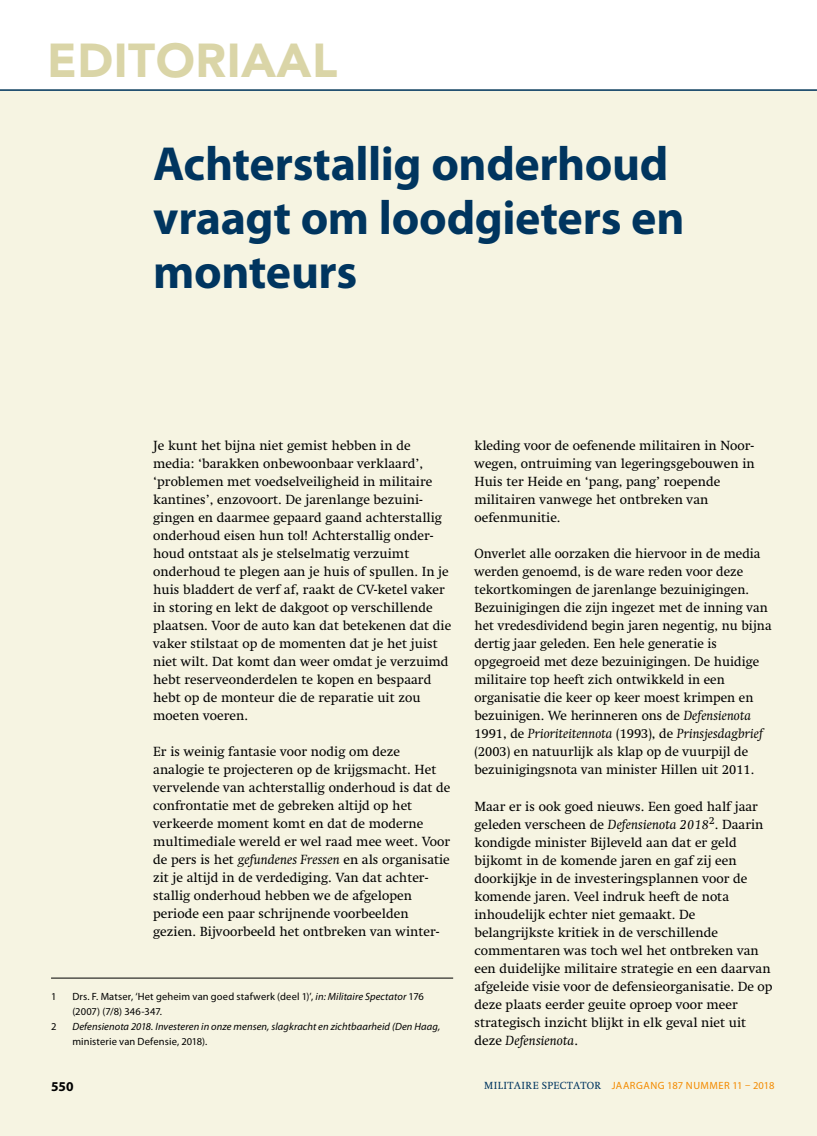
<style>
.page{position:relative;width:817px;height:1136px;background:#fff}
.page>*{position:absolute;margin:0;border:0;box-sizing:border-box;transform-origin:0 0}
.t1{font:700 48px/54px "Myriad Pro";letter-spacing:-.01em;color:#00355f}
.t2{font:900 47.25px "Avenir LT Std";letter-spacing:.01em;color:#dad5a7}
.t3{font:13.5px/18px "Swift LT Std";color:#000}
.t4{font:700 13.5px "Myriad Pro";color:#000}
.t5{font:10.5px/15px "Myriad Pro";letter-spacing:.015em;color:#000}
.t6{font:italic 10.5px "Myriad Pro";letter-spacing:.01em;color:#000}
.t7{font:10.5px "Myriad Pro";letter-spacing:.045em;color:#f38a00}
.s1{font-style:italic}
.s2{font-family:"Swift LT Std";color:#00355f}
</style>
<div class="page">
<div style="left:0;top:89px;width:816px;height:1046px;background:#f6f4e2"></div>
<hr style="left:0;top:89px;width:816px;height:2px;background:#00355f">
<hr style="left:51px;top:977px;width:402px;height:1px;background:#000">
<h2 class="t2" style="left:47px;top:32px;width:292px">EDITORIAAL</h2>
<h1 class="t1" style="left:153px;top:135px;width:532px">Achterstallig onderhoud vraagt om loodgieters en monteurs</h1>
<p class="t3" style="left:153px;top:437px;width:299px">Je kunt het bijna niet gemist hebben in de media: ‘barakken onbewoonbaar verklaard’, ‘problemen met voedselveiligheid in militaire kantines’, enzovoort. De jarenlange bezuini&shy;gingen en daarmee gepaard gaand achterstallig onderhoud eisen hun tol! Achterstallig onder&shy;houd ontstaat als je stelselmatig verzuimt onderhoud te plegen aan je huis of spullen. In je huis bladdert de verf af, raakt de CV-ketel vaker in storing en lekt de dakgoot op verschillende plaatsen. Voor de auto kan dat betekenen dat die vaker stilstaat op de momenten dat je het juist niet wilt. Dat komt dan weer omdat je verzuimd hebt reserveonderdelen te kopen en bespaard hebt op de monteur die de reparatie uit zou moeten voeren.</p>
<p class="t3" style="left:153px;top:743px;width:299px">Er is weinig fantasie voor nodig om deze analogie te projecteren op de krijgsmacht. Het vervelende van achterstallig onderhoud is dat de confrontatie met de gebreken altijd op het verkeerde moment komt en dat de moderne multimediale wereld er wel raad mee weet. Voor de pers is het <span class="s1">gefundenes Fressen</span> en als organisatie zit je altijd in de verdediging. Van dat achter&shy;stallig onderhoud hebben we de afgelopen periode een paar schrijnende voorbeelden gezien. Bijvoorbeeld het ontbreken van winter-</p>
<p class="t5" style="left:51px;top:988px;width:7px">1</p>
<p class="t5" style="left:72px;top:988px;width:353px">Drs. F. Matser, ‘Het geheim van goed stafwerk (deel 1)’, <span class="s1">in: Militaire Spectator</span> 176 (2007) (7/8) 346-347.</p>
<p class="t5" style="left:51px;top:1018px;width:7px">2</p>
<p class="t6" style="left:72px;top:1019px;width:369px">Defensienota 2018. Investeren in onze mensen, slagkracht en zichtbaarheid (Den Haag,</p>
<p class="t5" style="left:72px;top:1033px;width:136px">ministerie van Defensie, 2018).</p>
<p class="t3" style="left:474px;top:437px;width:282px">kleding voor de oefenende militairen in Noor&shy;wegen, ontruiming van legeringsgebouwen in Huis ter Heide en ‘pang, pang’ roepende militairen vanwege het ontbreken van oefenmunitie.</p>
<p class="t3" style="left:474px;top:545px;width:299px">Onverlet alle oorzaken die hiervoor in de media werden genoemd, is de ware reden voor deze tekortkomingen de jarenlange bezuinigingen.<br>Bezuinigingen die zijn ingezet met de inning van het vredesdividend begin jaren negentig, nu bijna dertig jaar geleden. Een hele generatie is opgegroeid met deze bezuinigingen. De huidige militaire top heeft zich ontwikkeld in een organisatie die keer op keer moest krimpen en bezuinigen. We herinneren ons de <span class="s1">Defensienota </span>1991, de <span class="s1">Prioriteitennota</span> (1993), de <span class="s1">Prinsjesdagbrief </span>(2003) en natuurlijk als klap op de vuurpijl de bezuinigingsnota van minister Hillen uit 2011.</p>
<p class="t3" style="left:474px;top:797px;width:299px">Maar er is ook goed nieuws. Een goed half jaar geleden verscheen de <span class="s1">Defensienota 2018</span><sup>2</sup>. Daarin kondigde minister Bijleveld aan dat er geld bijkomt in de komende jaren en gaf zij een doorkijkje in de investeringsplannen voor de komende jaren. Veel indruk heeft de nota inhoudelijk echter niet gemaakt. De belangrijkste kritiek in de verschillende commentaren was toch wel het ontbreken van een duidelijke militaire strategie en een daarvan afgeleide visie voor de defensieorganisatie. De op deze plaats eerder geuite oproep voor meer strategisch inzicht blijkt in elk geval niet uit deze <span class="s1">Defensienota</span>.</p>
<p class="t4" style="left:51px;top:1077px;width:24px">550</p>
<p class="t7" style="left:484px;top:1078px;width:291px"><span class="s2">MILITAIRE SPECTATOR</span> JAARGANG 187 NUMMER 11 – 2018</p>
</div>
